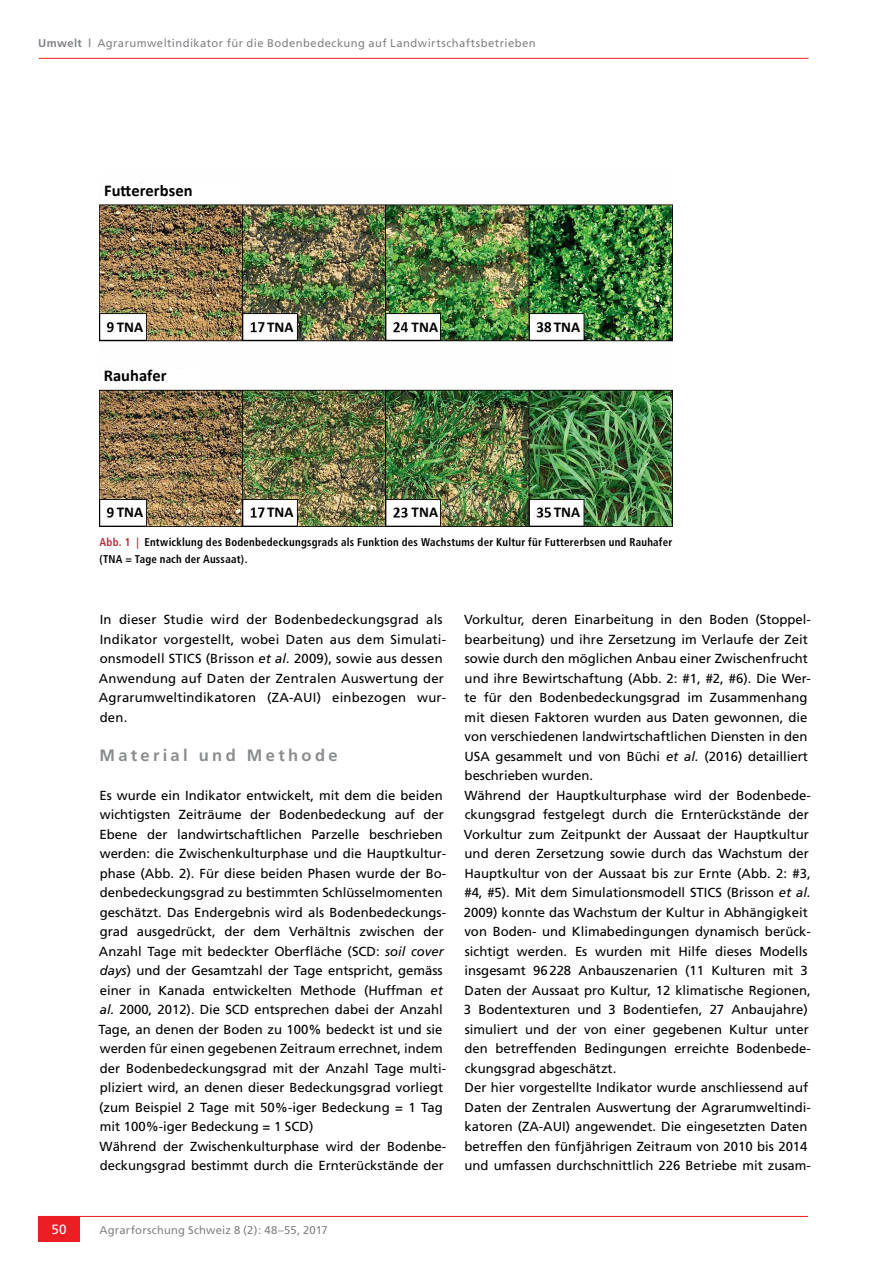
<style>
.page{position:relative;width:893px;height:1263px;background:#fff}
.page>*{position:absolute;margin:0;border:0;box-sizing:border-box;transform-origin:0 0}
.t1{font:700 16.5px "Calibri";color:#000}
.t2{font:700 16.5px "Frutiger";letter-spacing:.2em;color:#8a8c8e}
.t3{font:700 15px "Calibri";letter-spacing:.01em;color:#000}
.t4{font:13.5px "Frutiger";color:#fff}
.t5{font:13.2px/19.5px "Frutiger";color:#000}
.t6{font:700 condensed 11.25px/16.5px "Frutiger";letter-spacing:.02em;color:#000}
.t7{font:11.25px "Frutiger";letter-spacing:.035em;color:#808285}
.t8{font:11.25px "Frutiger";letter-spacing:.015em;color:#808285}
.s1{font-weight:700}
.s2{color:#b82937}
.s3{font-style:italic}
</style>
<div class="page">
<hr style="left:39px;top:58px;width:769px;height:1px;background:#ed1d24">
<hr style="left:38px;top:1216px;width:770px;height:1px;background:#ed1d24">
<div style="left:38px;top:1216px;width:42px;height:26px;background:#ed1d24"></div>
<img style="left:99px;top:183px;width:573px;height:343px">
<div style="left:102px;top:184px;width:138px;height:16px;background:#fff"></div>
<div style="left:117px;top:321px;width:27px;height:12px;background:#fff"></div>
<div style="left:117px;top:506px;width:27px;height:11px;background:#fff"></div>
<div style="left:267px;top:321px;width:27px;height:12px;background:#fff"></div>
<div style="left:267px;top:506px;width:27px;height:11px;background:#fff"></div>
<div style="left:411px;top:321px;width:28px;height:12px;background:#fff"></div>
<div style="left:411px;top:506px;width:28px;height:11px;background:#fff"></div>
<div style="left:554px;top:321px;width:27px;height:12px;background:#fff"></div>
<div style="left:554px;top:506px;width:27px;height:11px;background:#fff"></div>
<div style="left:102px;top:369px;width:101px;height:16px;background:#fff"></div>
<p class="t7" style="left:38px;top:36px;width:499px"><span class="s1">Umwelt |</span> Agrarumweltindikator für die Bodenbedeckung auf Landwirtschaftsbetrieben</p>
<p class="t1" style="left:104px;top:180px;width:90px">Futtererbsen</p>
<p class="t3" style="left:117px;top:318px;width:28px">TNA</p>
<p class="t1" style="left:104px;top:365px;width:64px">Rauhafer</p>
<p class="t3" style="left:117px;top:503px;width:28px">TNA</p>
<p class="t3" style="left:267px;top:318px;width:28px">TNA</p>
<p class="t3" style="left:267px;top:503px;width:28px">TNA</p>
<p class="t3" style="left:411px;top:318px;width:28px">TNA</p>
<p class="t3" style="left:411px;top:503px;width:28px">TNA</p>
<p class="t3" style="left:554px;top:318px;width:28px">TNA</p>
<p class="t3" style="left:554px;top:503px;width:28px">TNA</p>
<p class="t6" style="left:99px;top:534px;width:574px"><span class="s2">Abb. 1 |</span> Entwicklung des Bodenbedeckungsgrads als Funktion des Wachstums der Kultur für Futtererbsen und Rauhafer (TNA = Tage nach der Aussaat).</p>
<p class="t5" style="left:99px;top:610px;width:349px">In dieser Studie wird der Bodenbedeckungsgrad als Indikator vorgestellt, wobei Daten aus dem Simulati&shy;onsmodell STICS (Brisson <span class="s3">et al.</span> 2009), sowie aus dessen Anwendung auf Daten der Zentralen Auswertung der Agrarumweltindikatoren (ZA-AUI) einbezogen wur&shy;den.</p>
<p class="t2" style="left:100px;top:745px;width:240px">Material und Methode</p>
<p class="t5" style="left:98px;top:785px;width:349px">Es wurde ein Indikator entwickelt, mit dem die beiden wichtigsten Zeiträume der Bodenbedeckung auf der Ebene der landwirtschaftlichen Parzelle beschrieben werden: die Zwischenkulturphase und die Hauptkultur&shy;phase (Abb. 2). Für diese beiden Phasen wurde der Bo&shy;denbedeckungsgrad zu bestimmten Schlüsselmomenten geschätzt. Das Endergebnis wird als Bodenbedeckungs&shy;grad ausgedrückt, der dem Verhältnis zwischen der Anzahl Tage mit bedeckter Oberfläche (SCD: <span class="s3">soil cover days</span>) und der Gesamtzahl der Tage entspricht, gemäss einer in Kanada entwickelten Methode (Huffman <span class="s3">et al.</span> 2000, 2012). Die SCD entsprechen dabei der Anzahl Tage, an denen der Boden zu 100% bedeckt ist und sie werden für einen gegebenen Zeitraum errechnet, indem der Bodenbedeckungsgrad mit der Anzahl Tage multi&shy;pliziert wird, an denen dieser Bedeckungsgrad vorliegt (zum Beispiel 2 Tage mit 50%-iger Bedeckung = 1 Tag mit 100%-iger Bedeckung = 1 SCD)<br>Während der Zwischenkulturphase wird der Bodenbe&shy;deckungsgrad bestimmt durch die Ernterückstände der</p>
<p class="t5" style="left:464px;top:610px;width:349px">Vorkultur, deren Einarbeitung in den Boden (Stoppel&shy;bearbeitung) und ihre Zersetzung im Verlaufe der Zeit sowie durch den möglichen Anbau einer Zwischenfrucht und ihre Bewirtschaftung (Abb. 2: #1, #2, #6). Die Wer&shy;te für den Bodenbedeckungsgrad im Zusammenhang mit diesen Faktoren wurden aus Daten gewonnen, die von verschiedenen landwirtschaftlichen Diensten in den USA gesammelt und von Büchi <span class="s3">et al.</span> (2016) detailliert beschrieben wurden.<br>Während der Hauptkulturphase wird der Bodenbede&shy;ckungsgrad festgelegt durch die Ernterückstände der Vorkultur zum Zeitpunkt der Aussaat der Hauptkultur und deren Zersetzung sowie durch das Wachstum der Hauptkultur von der Aussaat bis zur Ernte (Abb. 2: #3, #4, #5). Mit dem Simulationsmodell STICS (Brisson <span class="s3">et al.<br></span>2009) konnte das Wachstum der Kultur in Abhängigkeit von Boden- und Klimabedingungen dynamisch berück&shy;sichtigt werden. Es wurden mit Hilfe dieses Modells insgesamt 96228 Anbauszenarien (11 Kulturen mit 3<br>Daten der Aussaat pro Kultur, 12 klimatische Regionen, 3 Bodentexturen und 3 Bodentiefen, 27 Anbaujahre) simuliert und der von einer gegebenen Kultur unter den betreffenden Bedingungen erreichte Bodenbede&shy;ckungsgrad abgeschätzt.<br>Der hier vorgestellte Indikator wurde anschliessend auf Daten der Zentralen Auswertung der Agrarumweltindi&shy;katoren (ZA-AUI) angewendet. Die eingesetzten Daten betreffen den fünfjährigen Zeitraum von 2010 bis 2014 und umfassen durchschnittlich 226 Betriebe mit zusam-</p>
<p class="t4" style="left:51px;top:1221px;width:17px">50</p>
<p class="t8" style="left:99px;top:1223px;width:230px">Agrarforschung Schweiz 8 (2): 48–55, 2017</p>
</div>
